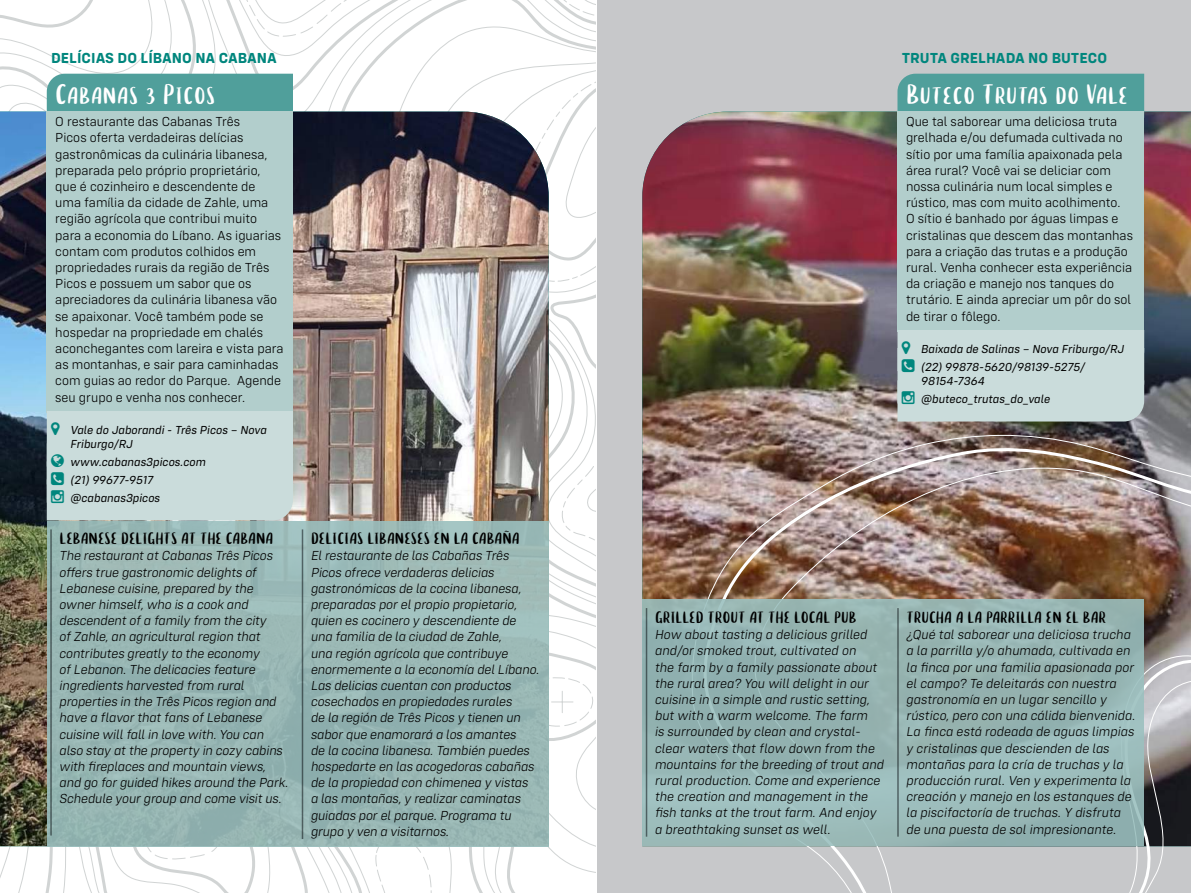
<style>
.page{position:relative;width:1191px;height:893px;background:#fff}
.page>*{position:absolute;margin:0;border:0;box-sizing:border-box;transform-origin:0 0}
.t1{font:28.5px "Blusty Sans";color:#fff}
.t2{font:16.5px "Blusty Sans";color:#000}
.t3{font:700 15px "Config Rounded";color:#00867d}
.t4{font:italic 300 13.5px/16.2px "Config Rounded";letter-spacing:-.01em;color:#000}
.t5{font:300 13.5px/16.2px "Config Rounded";color:#000}
.t6{font:italic 12px/18px "Config Rounded";color:#000}
</style>
<div class="page">
<div style="left:597px;top:0;width:594px;height:893px;background:#c7c8ca"></div>
<img style="left:642px;top:112px;width:549px;height:488px">
<img style="left:689px;top:226px;width:502px;height:667px">
<div style="left:642px;top:600px;width:502px;height:246px;background:linear-gradient(to right,#96b6b4,#98b6b5)"></div>
<hr style="left:646px;top:608px;width:1px;height:229px;background:#808285">
<hr style="left:897px;top:608px;width:1px;height:229px;background:#808285">
<div style="left:897px;top:74px;width:247px;height:38px;background:#509f9b"></div>
<div style="left:897px;top:112px;width:247px;height:220px;background:#b2cecc"></div>
<img style="left:0;top:0;width:595px;height:893px">
<div style="left:897px;top:330px;width:247px;height:91px;background:#cadcdb"></div>
<p class="t3" style="left:51px;top:48px;width:227px">DELÍCIAS DO LÍBANO NA CABANA</p>
<h1 class="t1" style="left:55px;top:79px;width:162px">Cabanas 3 Picos</h1>
<p class="t5" style="left:55px;top:114px;width:230px">O restaurante das Cabanas Três<br>Picos oferta verdadeiras delícias gastronômicas da culinária libanesa, preparada pelo próprio proprietário, que é cozinheiro e descendente de uma família da cidade de Zahle, uma região agrícola que contribui muito para a economia do Líbano. As iguarias contam com produtos colhidos em propriedades rurais da região de Três Picos e possuem um sabor que os apreciadores da culinária libanesa vão se apaixonar. Você também pode se hospedar na propriedade em chalés aconchegantes com lareira e vista para as montanhas, e sair para caminhadas com guias ao redor do Parque. Agende seu grupo e venha nos conhecer.</p>
<p class="t6" style="left:71px;top:423px;width:198px;line-height:14.4px">Vale do Jaborandi - Três Picos – Nova<br>Friburgo/RJ</p>
<p class="t6" style="left:71px;top:453px;width:137px">www.cabanas3picos.com (21) 99677-9517 @cabanas3picos</p>
<p class="t2" style="left:60px;top:530px;width:215px">LEBANESE DELIGHTS AT THE CABANA</p>
<p class="t4" style="left:60px;top:548px;width:231px">The restaurant at Cabanas Três Picos offers true gastronomic delights of Lebanese cuisine, prepared by the owner himself, who is a cook and descendent of a family from the city<br>of Zahle, an agricultural region that contributes greatly to the economy<br>of Lebanon. The delicacies feature ingredients harvested from rural properties in the Três Picos region and have a flavor that fans of Lebanese cuisine will fall in love with. You can also stay at the property in cozy cabins with fireplaces and mountain views, and go for guided hikes around the Park.<br>Schedule your group and come visit us.</p>
<p class="t2" style="left:311px;top:530px;width:210px">DELICIAS LIBANESES EN LA CABAÑA</p>
<p class="t4" style="left:311px;top:548px;width:230px">El restaurante de las Cabañas Três Picos ofrece verdaderas delicias gastronómicas de la cocina libanesa, preparadas por el propio propietario, quien es cocinero y descendiente de una familia de la ciudad de Zahle,<br>una región agrícola que contribuye enormemente a la economía del Líbano.<br>Las delicias cuentan con productos cosechados en propiedades rurales<br>de la región de Três Picos y tienen un sabor que enamorará a los amantes<br>de la cocina libanesa. También puedes hospedarte en las acogedoras cabañas de la propiedad con chimenea y vistas<br>a las montañas, y realizar caminatas guiadas por el parque. Programa tu grupo y ven a visitarnos.</p>
<p class="t3" style="left:901px;top:48px;width:207px">TRUTA GRELHADA NO BUTECO</p>
<h1 class="t1" style="left:906px;top:79px;width:223px">Buteco Trutas do Vale</h1>
<p class="t5" style="left:906px;top:114px;width:228px">Que tal saborear uma deliciosa truta grelhada e/ou defumada cultivada no sítio por uma família apaixonada pela área rural? Você vai se deliciar com nossa culinária num local simples e rústico, mas com muito acolhimento.<br>O sítio é banhado por águas limpas e cristalinas que descem das montanhas para a criação das trutas e a produção rural. Venha conhecer esta experiência da criação e manejo nos tanques do trutário. E ainda apreciar um pôr do sol de tirar o fôlego.</p>
<p class="t6" style="left:921px;top:340px;width:205px">Baixada de Salinas – Nova Friburgo/RJ (22) 99878-5620/98139-5275/</p>
<p class="t6" style="left:921px;top:372px;width:131px">98154-7364 @buteco_trutas_do_vale</p>
<p class="t2" style="left:655px;top:608px;width:203px">GRILLED TROUT AT THE LOCAL PUB</p>
<p class="t4" style="left:655px;top:626px;width:231px">How about tasting a delicious grilled and/or smoked trout, cultivated on<br>the farm by a family passionate about the rural area? You will delight in our cuisine in a simple and rustic setting, but with a warm welcome. The farm<br>is surrounded by clean and crystal&shy;clear waters that flow down from the mountains for the breeding of trout and rural production. Come and experience the creation and management in the fish tanks at the trout farm. And enjoy a breathtaking sunset as well.</p>
<p class="t2" style="left:906px;top:608px;width:201px">TRUCHA A LA PARRILLA EN EL BAR</p>
<p class="t4" style="left:906px;top:626px;width:231px">¿Qué tal saborear una deliciosa trucha a la parrilla y/o ahumada, cultivada en la finca por una familia apasionada por el campo? Te deleitarás con nuestra gastronomía en un lugar sencillo y rústico, pero con una cálida bienvenida.<br>La finca está rodeada de aguas limpias y cristalinas que descienden de las montañas para la cría de truchas y la producción rural. Ven y experimenta la creación y manejo en los estanques de la piscifactoría de truchas. Y disfruta de una puesta de sol impresionante.</p>
</div>
